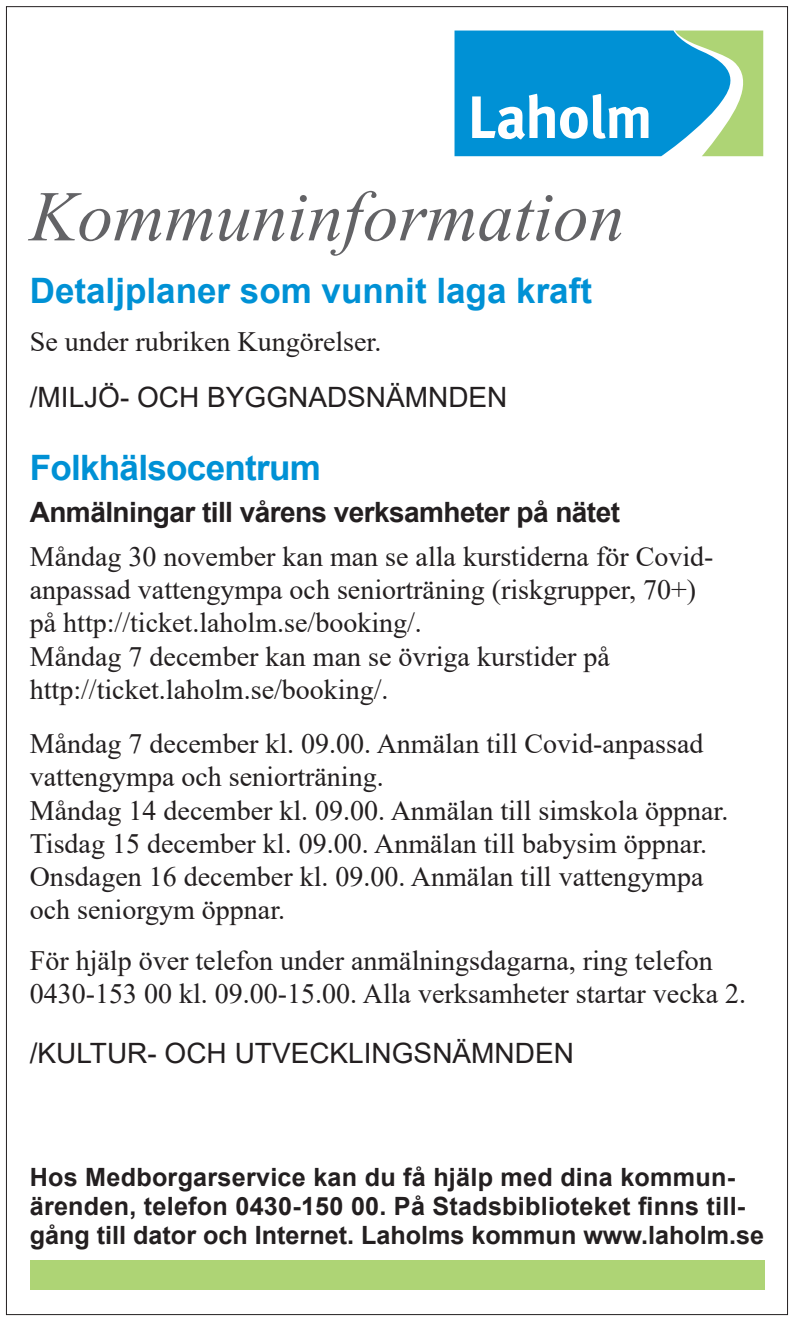
<style>
.page{position:relative;width:794px;height:1320px;background:#fff}
.page>*{position:absolute;margin:0;border:0;box-sizing:border-box;transform-origin:0 0}
.t1{font:italic 71.4px "Times New Roman";color:#636366}
.t2{font:700 35px "Arial";color:#0091d5}
.t3{font:700 35px "Arial";letter-spacing:-.02em;color:#0091d5}
.t4{font:28px/33.2px "Times New Roman";color:#231f20}
.t5{font:28px "Arial";color:#231f20}
.t6{font:700 28px "Arial";letter-spacing:-.02em;color:#231f20}
.t7{font:700 25.2px/28.7px "Arial";letter-spacing:.01em;color:#231f20}
</style>
<div class="page">
<svg style="left:454px;top:31px;width:309px;height:125px;background:#3caacf"></svg>
<div style="left:30px;top:1260px;width:734px;height:30px;background:#aed475"></div>
<h1 class="t1" style="left:30px;top:167px;width:596px">Kommuninformation</h1>
<p class="t2" style="left:30px;top:266px;width:564px">Detaljplaner som vunnit laga kraft</p>
<p class="t4" style="left:30px;top:324px;width:353px">Se under rubriken Kungörelser.</p>
<p class="t5" style="left:30px;top:377px;width:479px">/MILJÖ- OCH BYGGNADSNÄMNDEN</p>
<p class="t3" style="left:30px;top:443px;width:292px">Folkhälsocentrum</p>
<p class="t6" style="left:30px;top:492px;width:592px">Anmälningar till vårens verksamheter på nätet</p>
<p class="t4" style="left:30px;top:539px;width:685px">Måndag 30 november kan man se alla kurstiderna för Covid&shy;anpassad vattengympa och seniorträning (riskgrupper, 70+) på http://ticket.laholm.se/booking/.<br>Måndag 7 december kan man se övriga kurstider på http://ticket.laholm.se/booking/.</p>
<p class="t4" style="left:30px;top:726px;width:700px">Måndag 7 december kl. 09.00. Anmälan till Covid-anpassad vattengympa och seniorträning.<br>Måndag 14 december kl. 09.00. Anmälan till simskola öppnar.<br>Tisdag 15 december kl. 09.00. Anmälan till babysim öppnar.<br>Onsdagen 16 december kl. 09.00. Anmälan till vattengympa och seniorgym öppnar.</p>
<p class="t4" style="left:30px;top:943px;width:718px">För hjälp över telefon under anmälningsdagarna, ring telefon<br>0430-153 00 kl. 09.00-15.00. Alla verksamheter startar vecka 2.</p>
<p class="t5" style="left:30px;top:1033px;width:545px">/KULTUR- OCH UTVECKLINGSNÄMNDEN</p>
<p class="t7" style="left:30px;top:1163px;width:736px">Hos Medborgarservice kan du få hjälp med dina kommun&shy;ärenden, telefon 0430-150 00. På Stadsbiblioteket finns till&shy;gång till dator och Internet. Laholms kommun www.laholm.se</p>
</div>
